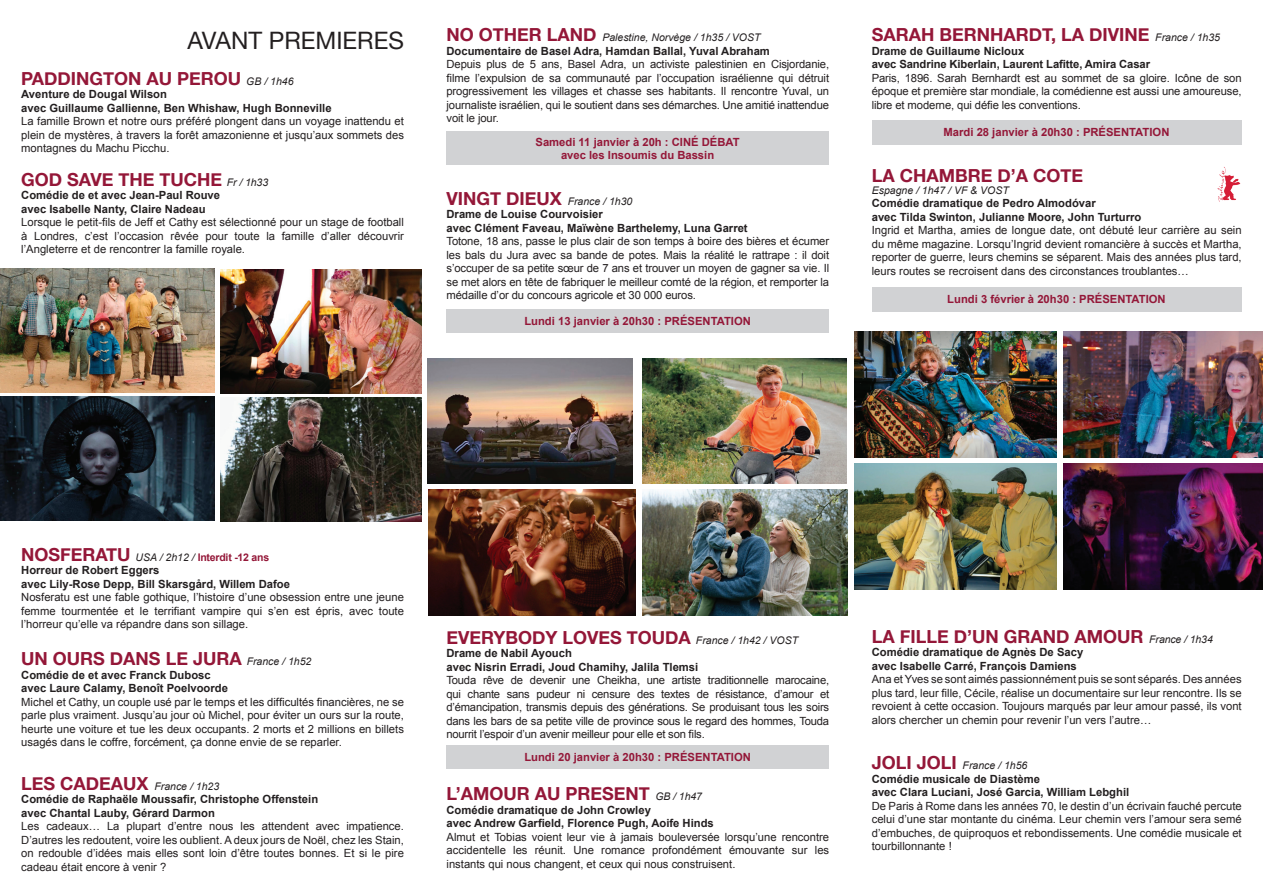
<style>
.page{position:relative;width:1263px;height:893px;background:#fff}
.page>*{position:absolute;margin:0;border:0;box-sizing:border-box;transform-origin:0 0}
.t1{font:24px "Helvetica Neue";color:#231f20}
.t2{font:700 18px "Helvetica Neue";color:#941738}
.t3{font:11.25px/13.5px "Arial";color:#231f20;text-align:justify}
.t4{font:700 11.25px "Arial";color:#231f20}
.t5{font:700 11.25px "Arial";color:#941738}
.t6{font:italic 10.5px "Arial";color:#231f20}
.t7{font:700 10.5px "Arial";letter-spacing:-.02em;color:#941738}
.s1{font-family:"Arial";font-weight:400;font-style:italic;font-size:10.5px;color:#231f20}
.s2{font-family:"Helvetica Neue";font-weight:700;font-style:normal;font-size:18px;color:#941738}
.s3{font-family:"Helvetica Neue";font-size:18px}
.s4{font-weight:400;font-style:italic;color:#231f20}
</style>
<div class="page">
<img style="left:643px;top:490px;width:204px;height:125px">
<img style="left:428px;top:490px;width:208px;height:125px">
<img style="left:642px;top:358px;width:205px;height:126px">
<img style="left:428px;top:358px;width:205px;height:126px">
<img style="left:221px;top:270px;width:201px;height:123px">
<img style="left:0;top:269px;width:214px;height:123px">
<div style="left:446px;top:309px;width:383px;height:24px;background:#d1d2d4"></div>
<div style="left:446px;top:132px;width:383px;height:33px;background:#d1d2d4"></div>
<div style="left:872px;top:120px;width:370px;height:25px;background:#d1d2d4"></div>
<img style="left:1217px;top:167px;width:24px;height:35px">
<div style="left:872px;top:287px;width:370px;height:24px;background:#d1d2d4"></div>
<img style="left:1063px;top:332px;width:200px;height:126px">
<img style="left:854px;top:332px;width:203px;height:126px">
<img style="left:1063px;top:463px;width:200px;height:126px">
<img style="left:854px;top:463px;width:203px;height:126px">
<img style="left:221px;top:398px;width:201px;height:123px">
<img style="left:0;top:396px;width:214px;height:124px">
<div style="left:446px;top:745px;width:383px;height:24px;background:#d1d2d4"></div>
<p class="t1" style="left:188px;top:23px;width:218px">AVANT PREMIERES</p>
<p class="t2" style="left:21px;top:64px;width:274px">PADDINGTON AU PEROU <span class="s1">GB / 1h46</span></p>
<p class="t4" style="left:21px;top:87px;width:147px">Aventure de Dougal Wilson</p>
<p class="t4" style="left:21px;top:100px;width:312px">avec Guillaume Gallienne, Ben Whishaw, Hugh Bonneville</p>
<p class="t3" style="left:21px;top:114px;width:384px">La famille Brown et notre ours préféré plongent dans un voyage inattendu et plein de mystères, à travers la forêt amazonienne et jusqu’aux sommets des montagnes du Machu Picchu.</p>
<p class="t2" style="left:21px;top:165px;width:248px">GOD SAVE THE TUCHE <span class="s1">Fr / 1h33</span></p>
<p class="t4" style="left:21px;top:188px;width:200px">Comédie de et avec Jean-Paul Rouve</p>
<p class="t4" style="left:21px;top:201px;width:186px">avec Isabelle Nanty, Claire Nadeau</p>
<p class="t3" style="left:21px;top:215px;width:384px">Lorsque le petit-fils de Jeff et Cathy est sélectionné pour un stage de football à Londres, c’est l’occasion rêvée pour toute la famille d’aller découvrir l’Angleterre et de rencontrer la famille royale.</p>
<p class="t6" style="left:446px;top:31px;width:316px"><span class="s2">NO OTHER LAND</span> Palestine, Norvège / 1h35 / VOST</p>
<p class="t4" style="left:446px;top:43px;width:325px">Documentaire de Basel Adra, Hamdan Ballal, Yuval Abraham</p>
<p class="t3" style="left:446px;top:58px;width:384px">Depuis plus de 5 ans, Basel Adra, un activiste palestinien en Cisjordanie, filme l’expulsion de sa communauté par l’occupation israélienne qui détruit progressivement les villages et chasse ses habitants. Il rencontre Yuval, un journaliste israélien, qui le soutient dans ses démarches. Une amitié inattendue voit le jour.</p>
<p class="t5" style="left:535px;top:134px;width:206px">Samedi 11 janvier à 20h : CINÉ DÉBAT</p>
<p class="t5" style="left:561px;top:148px;width:155px">avec les Insoumis du Bassin</p>
<p class="t6" style="left:446px;top:194px;width:187px"><span class="s2">VINGT DIEUX</span> France / 1h30</p>
<p class="t4" style="left:446px;top:207px;width:158px">Drame de Louise Courvoisier</p>
<p class="t4" style="left:446px;top:221px;width:303px">avec Clément Faveau, Maïwène Barthelemy, Luna Garret</p>
<p class="t3" style="left:446px;top:235px;width:384px">Totone, 18 ans, passe le plus clair de son temps à boire des bières et écumer les bals du Jura avec sa bande de potes. Mais la réalité le rattrape : il doit s’occuper de sa petite sœur de 7 ans et trouver un moyen de gagner sa vie. Il se met alors en tête de fabriquer le meilleur comté de la région, et remporter la médaille d’or du concours agricole et 30 000 euros.</p>
<p class="t5" style="left:524px;top:314px;width:228px">Lundi 13 janvier à 20h30 : PRÉSENTATION</p>
<p class="t2" style="left:872px;top:21px;width:350px">SARAH BERNHARDT, LA DIVINE <span class="s1">France / 1h35</span></p>
<p class="t4" style="left:872px;top:43px;width:154px">Drame de Guillaume Nicloux</p>
<p class="t4" style="left:872px;top:57px;width:280px">avec Sandrine Kiberlain, Laurent Lafitte, Amira Casar</p>
<p class="t3" style="left:872px;top:71px;width:371px">Paris, 1896. Sarah Bernhardt est au sommet de sa gloire. Icône de son époque et première star mondiale, la comédienne est aussi une amoureuse, libre et moderne, qui défie les conventions.</p>
<p class="t5" style="left:943px;top:125px;width:227px">Mardi 28 janvier à 20h30 : PRÉSENTATION</p>
<p class="t2" style="left:872px;top:161px;width:213px">LA CHAMBRE D’A COTE</p>
<p class="t6" style="left:872px;top:183px;width:138px">Espagne / 1h47 / VF &amp; VOST</p>
<p class="t4" style="left:872px;top:196px;width:226px">Comédie dramatique de Pedro Almodóvar</p>
<p class="t4" style="left:872px;top:209px;width:271px">avec Tilda Swinton, Julianne Moore, John Turturro</p>
<p class="t3" style="left:872px;top:223px;width:371px">Ingrid et Martha, amies de longue date, ont débuté leur carrière au sein du même magazine. Lorsqu’Ingrid devient romancière à succès et Martha, reporter de guerre, leurs chemins se séparent. Mais des années plus tard, leurs routes se recroisent dans des circonstances troublantes…</p>
<p class="t5" style="left:947px;top:292px;width:220px">Lundi 3 février à 20h30 : PRÉSENTATION</p>
<p class="t7" style="left:21px;top:550px;width:249px"><span class="s3">NOSFERATU</span> <span class="s4">USA / 2h12 /</span> Interdit -12 ans</p>
<p class="t4" style="left:21px;top:563px;width:140px">Horreur de Robert Eggers</p>
<p class="t4" style="left:21px;top:576px;width:270px">avec Lily-Rose Depp, Bill Skarsgård, Willem Dafoe</p>
<p class="t3" style="left:21px;top:590px;width:384px">Nosferatu est une fable gothique, l’histoire d’une obsession entre une jeune femme tourmentée et le terrifiant vampire qui s’en est épris, avec toute l’horreur qu’elle va répandre dans son sillage.</p>
<p class="t2" style="left:21px;top:645px;width:292px">UN OURS DANS LE JURA <span class="s1">France / 1h52</span></p>
<p class="t4" style="left:21px;top:667px;width:191px">Comédie de et avec Franck Dubosc</p>
<p class="t4" style="left:21px;top:681px;width:208px">avec Laure Calamy, Benoît Poelvoorde</p>
<p class="t3" style="left:21px;top:695px;width:384px">Michel et Cathy, un couple usé par le temps et les difficultés financières, ne se parle plus vraiment. Jusqu’au jour où Michel, pour éviter un ours sur la route, heurte une voiture et tue les deux occupants. 2 morts et 2 millions en billets usagés dans le coffre, forcément, ça donne envie de se reparler.</p>
<p class="t6" style="left:21px;top:779px;width:199px"><span class="s2">LES CADEAUX</span> France / 1h23</p>
<p class="t4" style="left:21px;top:792px;width:298px">Comédie de Raphaële Moussafir, Christophe Offenstein</p>
<p class="t4" style="left:21px;top:805px;width:195px">avec Chantal Lauby, Gérard Darmon</p>
<p class="t3" style="left:21px;top:820px;width:384px">Les cadeaux… La plupart d’entre nous les attendent avec impatience.<br>D’autres les redoutent, voire les oublient. A deux jours de Noël, chez les Stain, on redouble d’idées mais elles sont loin d’être toutes bonnes. Et si le pire cadeau était encore à venir ?</p>
<p class="t2" style="left:446px;top:623px;width:353px">EVERYBODY LOVES TOUDA <span class="s1">France / 1h42 / VOST</span></p>
<p class="t4" style="left:446px;top:646px;width:127px">Drame de Nabil Ayouch</p>
<p class="t4" style="left:446px;top:660px;width:253px">avec Nisrin Erradi, Joud Chamihy, Jalila Tlemsi</p>
<p class="t3" style="left:446px;top:674px;width:384px">Touda rêve de devenir une Cheikha, une artiste traditionnelle marocaine, qui chante sans pudeur ni censure des textes de résistance, d’amour et d’émancipation, transmis depuis des générations. Se produisant tous les soirs dans les bars de sa petite ville de province sous le regard des hommes, Touda nourrit l’espoir d’un avenir meilleur pour elle et son fils.</p>
<p class="t5" style="left:524px;top:750px;width:228px">Lundi 20 janvier à 20h30 : PRÉSENTATION</p>
<p class="t2" style="left:446px;top:780px;width:257px">L’AMOUR AU PRESENT <span class="s1">GB / 1h47</span></p>
<p class="t4" style="left:446px;top:802px;width:206px">Comédie dramatique de John Crowley</p>
<p class="t4" style="left:446px;top:816px;width:269px">avec Andrew Garfield, Florence Pugh, Aoife Hinds</p>
<p class="t3" style="left:446px;top:830px;width:384px">Almut et Tobias voient leur vie à jamais bouleversée lorsqu’une rencontre accidentelle les réunit. Une romance profondément émouvante sur les instants qui nous changent, et ceux qui nous construisent.</p>
<p class="t2" style="left:872px;top:622px;width:343px">LA FILLE D’UN GRAND AMOUR <span class="s1">France / 1h34</span></p>
<p class="t4" style="left:872px;top:645px;width:213px">Comédie dramatique de Agnès De Sacy</p>
<p class="t4" style="left:872px;top:659px;width:207px">avec Isabelle Carré, François Damiens</p>
<p class="t3" style="left:872px;top:673px;width:371px">Ana et Yves se sont aimés passionnément puis se sont séparés. Des années plus tard, leur fille, Cécile, réalise un documentaire sur leur rencontre. Ils se revoient à cette occasion. Toujours marqués par leur amour passé, ils vont alors chercher un chemin pour revenir l’un vers l’autre…</p>
<p class="t6" style="left:872px;top:759px;width:157px"><span class="s2">JOLI JOLI</span> France / 1h56</p>
<p class="t4" style="left:872px;top:772px;width:170px">Comédie musicale de Diastème</p>
<p class="t4" style="left:872px;top:785px;width:259px">avec Clara Luciani, José Garcia, William Lebghil</p>
<p class="t3" style="left:872px;top:799px;width:371px">De Paris à Rome dans les années 70, le destin d’un écrivain fauché percute celui d’une star montante du cinéma. Leur chemin vers l’amour sera semé d’embuches, de quiproquos et rebondissements. Une comédie musicale et tourbillonnante !</p>
</div>
